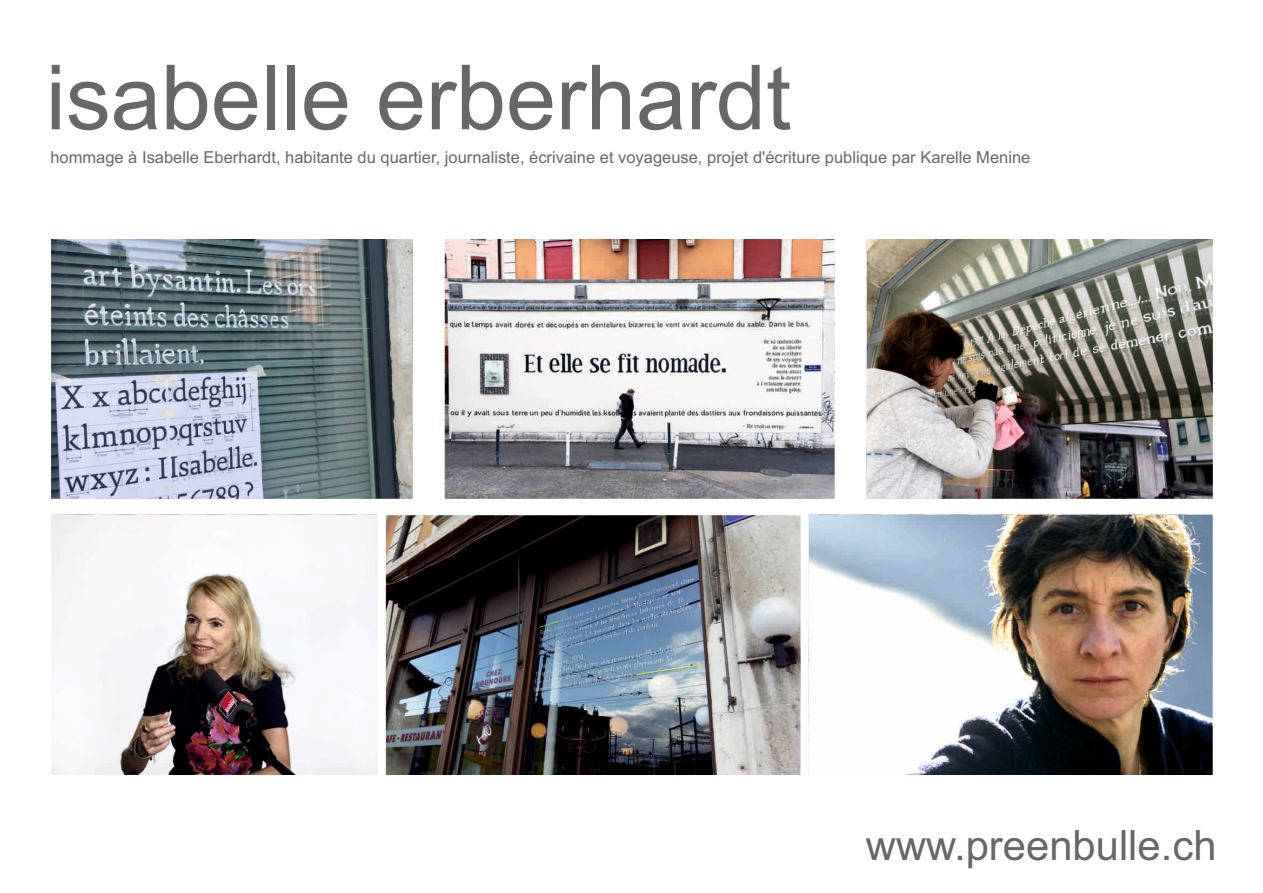
<style>
.page{position:relative;width:1263px;height:893px;background:#fff}
.page>*{position:absolute;margin:0;border:0;box-sizing:border-box;transform-origin:0 0}
.t1{font:90px "Arial";color:#676767}
.t2{font:41.85px "Arial";color:#676767}
.t3{font:16.5px "Arial";color:#676767}
</style>
<div class="page">
<img style="left:52px;top:240px;width:1161px;height:534px">
<h1 class="t1" style="left:46px;top:64px;width:747px">isabelle erberhardt</h1>
<p class="t3" style="left:50px;top:151px;width:981px">hommage à Isabelle Eberhardt, habitante du quartier, journaliste, écrivaine et voyageuse, projet d'écriture publique par Karelle Menine</p>
<h2 class="t2" style="left:866px;top:830px;width:352px">www.preenbulle.ch</h2>
</div>
